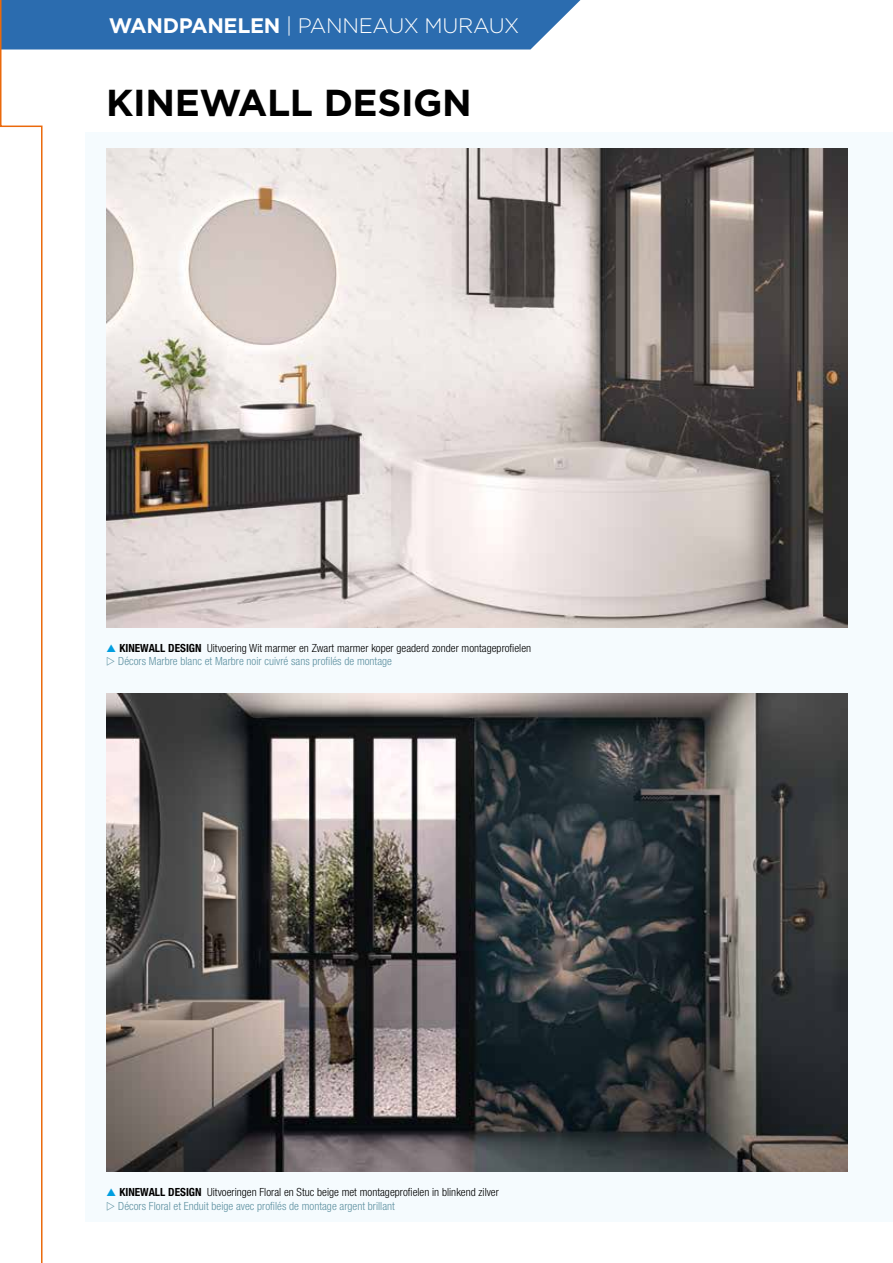
<style>
.page{position:relative;width:893px;height:1263px;background:#fff}
.page>*{position:absolute;margin:0;border:0;box-sizing:border-box;transform-origin:0 0}
.t1{font:700 37.5px "Gotham";letter-spacing:-.01em;color:#000}
.t2{font:300 21px "Gotham";letter-spacing:-.015em;color:#fff}
.t3{font:300 condensed 11.25px/13.5px "Helvetica Neue LT Std";letter-spacing:.005em;color:#000}
.s1{font-weight:700}
.s2{color:#5e91a1}
</style>
<div class="page">
<div style="left:85px;top:132px;width:808px;height:1089px;background:#f5fbfe"></div>
<img style="left:106px;top:148px;width:741px;height:479px">
<img style="left:106px;top:693px;width:741px;height:479px">
<div style="left:43px;top:0;width:538px;height:50px;background:#2b6caf"></div>
<svg style="left:0;top:0;width:43px;height:1263px"></svg>
<h2 class="t2" style="left:109px;top:13px;width:412px"><span class="s1">WANDPANELEN</span> | PANNEAUX MURAUX</h2>
<h1 class="t1" style="left:106px;top:77px;width:367px">KINEWALL DESIGN</h1>
<p class="t3" style="left:118px;top:641px;width:414px"><span class="s1">KINEWALL DESIGN</span> Uitvoering Wit marmer en Zwart marmer koper geaderd zonder montageprofielen<br><span class="s2">Décors Marbre blanc et Marbre noir cuivré sans profilés de montage</span></p>
<p class="t3" style="left:118px;top:1185px;width:382px"><span class="s1">KINEWALL DESIGN</span> Uitvoeringen Floral en Stuc beige met montageprofielen in blinkend zilver<br><span class="s2">Décors Floral et Enduit beige avec profilés de montage argent brillant</span></p>
</div>
